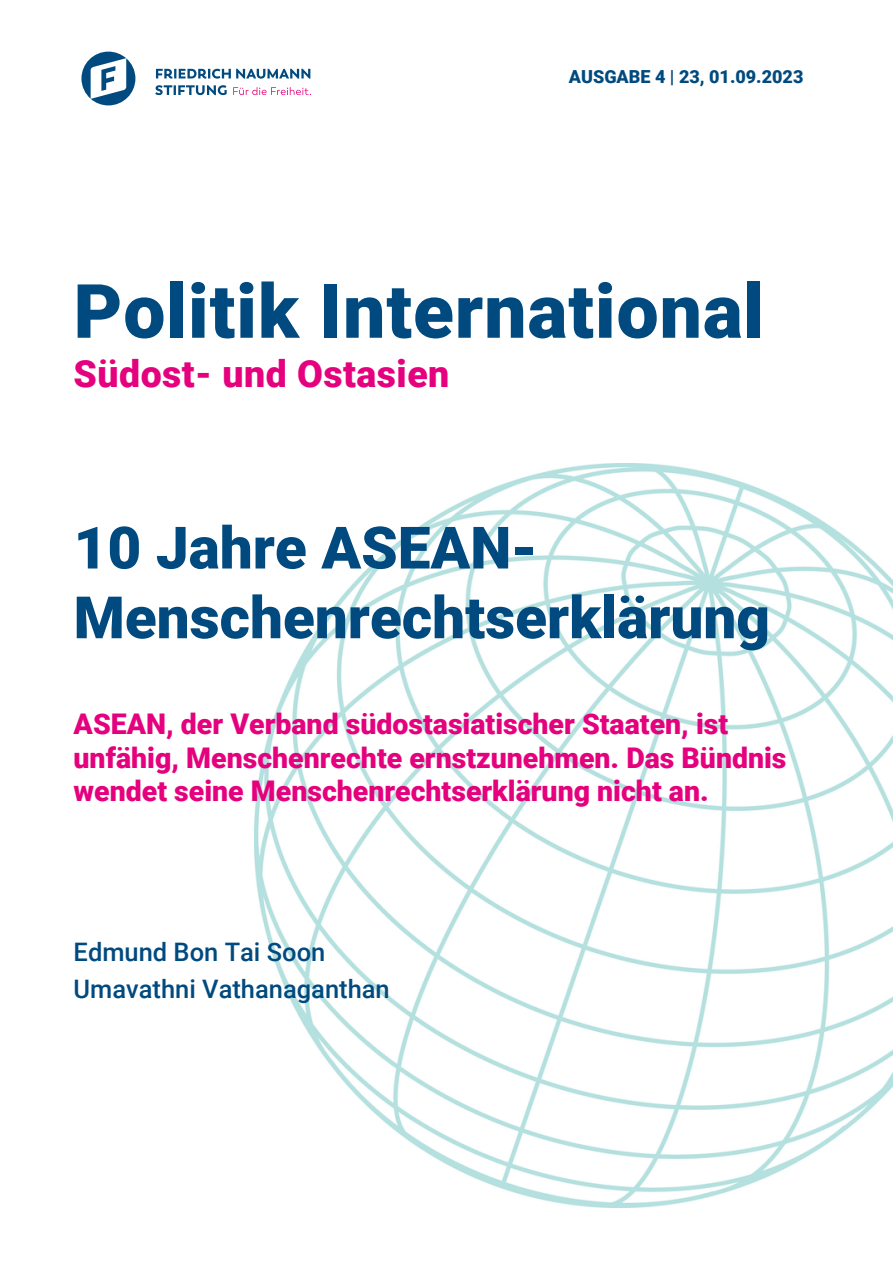
<style>
.page{position:relative;width:893px;height:1264px;background:#fff}
.page>*{position:absolute;margin:0;border:0;box-sizing:border-box;transform-origin:0 0}
.t1{font:900 75px "Roboto";letter-spacing:.015em;color:#004a7f}
.t2{font:900 58.5px/69.8px "Roboto";color:#004a7f}
.t3{font:900 37.5px "Roboto";letter-spacing:.015em;color:#e5007d}
.t4{font:900 28.5px/33.8px "Roboto";color:#e5007d}
.t5{font:500 25.5px "Roboto";color:#004a7f}
.t6{font:900 18px "Roboto";color:#004a7f}
</style>
<div class="page">
<svg style="left:81px;top:52px;width:54px;height:53px"></svg>
<svg style="left:233px;top:87px;width:78px;height:8px"></svg>
<svg style="left:155px;top:85px;width:72px;height:10px"></svg>
<svg style="left:156px;top:69px;width:154px;height:10px"></svg>
<img style="left:255px;top:464px;width:637px;height:743px">
<p class="t6" style="left:569px;top:66px;width:236px">AUSGABE 4 | 23, 01.09.2023</p>
<p class="t1" style="left:74px;top:268px;width:692px">Politik International</p>
<p class="t3" style="left:74px;top:352px;width:377px">Südost- und Ostasien</p>
<p class="t2" style="left:74px;top:513px;width:697px">10 Jahre ASEAN-<br>Menschenrechtserklärung</p>
<p class="t4" style="left:74px;top:707px;width:714px">ASEAN, der Verband südostasiatischer Staaten, ist unfähig, Menschenrechte ernstzunehmen. Das Bündnis wendet seine Menschenrechtserklärung nicht an.</p>
<p class="t5" style="left:74px;top:937px;width:253px">Edmund Bon Tai Soon</p>
<p class="t5" style="left:74px;top:974px;width:318px">Umavathni Vathanaganthan</p>
</div>
